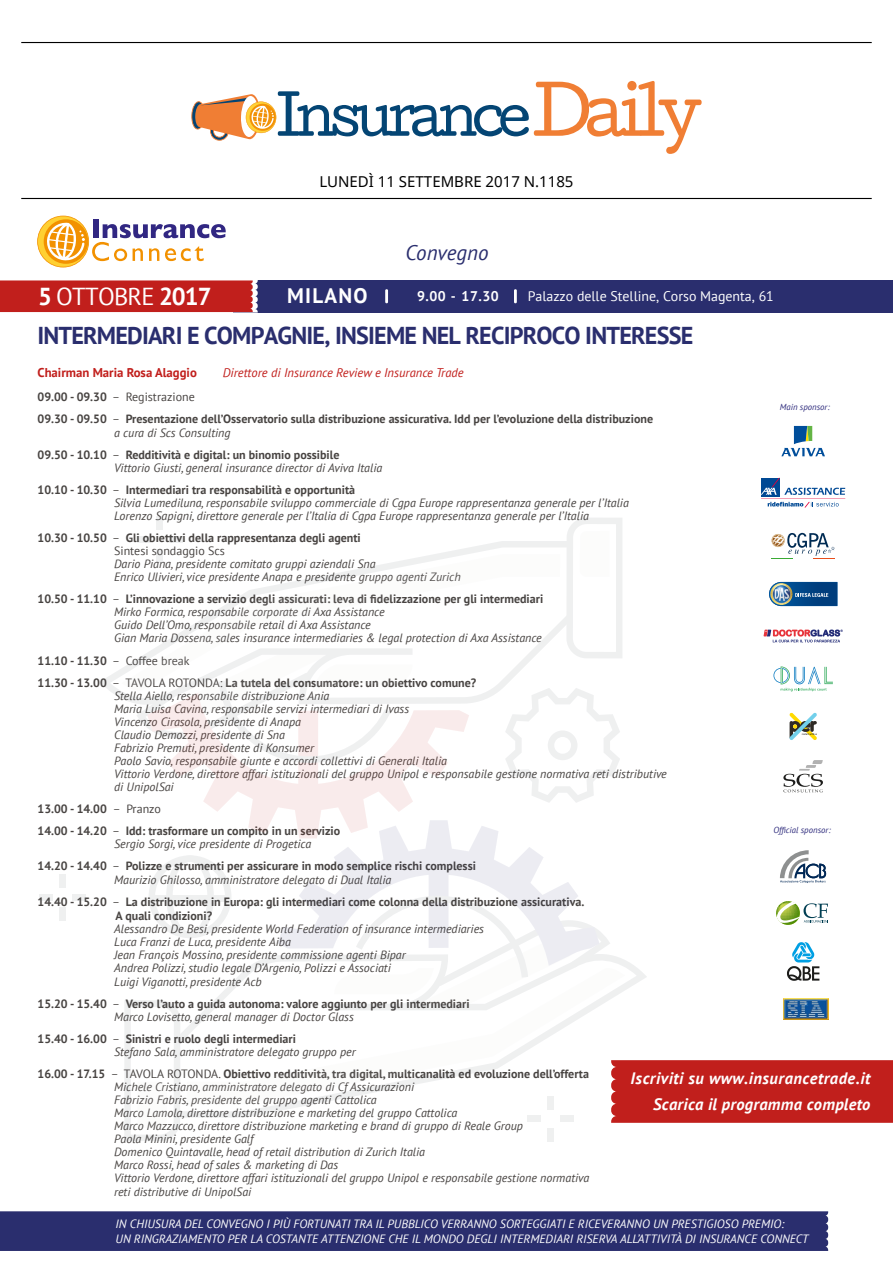
<style>
.page{position:relative;width:893px;height:1263px;background:#fff}
.page>*{position:absolute;margin:0;border:0;box-sizing:border-box;transform-origin:0 0}
.t1{font:700 24.45px "PT Sans";letter-spacing:-.035em;color:#2a2e6e}
.t2{font:24.45px "PT Sans";letter-spacing:-.03em;color:#fff}
.t3{font:italic 21px "PT Sans";color:#2a2e6e}
.t4{font:700 21px "PT Sans";letter-spacing:.06em;color:#fff}
.t5{font:italic 700 16.5px "PT Sans";letter-spacing:.03em;color:#fff}
.t6{font:15px "Noto Sans";color:#000}
.t7{font:13.95px "PT Sans";color:#fff}
.t8{font:700 13.95px "PT Sans";color:#fff}
.t9{font:700 12.75px "PT Sans";color:#c11f1c}
.t10{font:italic 12.6px "PT Sans";color:#c11f1c}
.t11{font:italic 12px/13px "PT Sans";color:#484442}
.t12{font:700 12px/22px "PT Sans";color:#484442}
.t13{font:italic 12px/15px "PT Sans";color:#fff}
.t14{font:italic 8.7px "PT Sans";color:#2f2c7d}
.s1{font-weight:700}
.s2{font-weight:400}
.s3{font-weight:400;font-style:italic}
.s4{font-weight:700;font-style:normal}
.s5{font-style:normal}
</style>
<div class="page">
<hr style="left:21px;top:42px;width:851px;height:1px;background:#000">
<hr style="left:21px;top:198px;width:851px;height:1px;background:#000">
<svg style="left:191px;top:81px;width:511px;height:73px"></svg>
<div style="left:611px;top:1060px;width:282px;height:63px;background:#c11f1c"></div>
<div style="left:0;top:1211px;width:828px;height:40px;background:#2a2e6e"></div>
<svg style="left:100px;top:541px;width:466px;height:162px"></svg>
<svg style="left:566px;top:518px;width:56px;height:140px"></svg>
<svg style="left:122px;top:554px;width:438px;height:137px"></svg>
<div style="left:547px;top:1129px;width:7px;height:13px;background:#eff0f0"></div>
<div style="left:560px;top:1116px;width:13px;height:6px;background:#eff0f0"></div>
<div style="left:528px;top:1116px;width:13px;height:6px;background:#eff0f0"></div>
<div style="left:157px;top:517px;width:6px;height:13px;background:#eff0f0"></div>
<div style="left:157px;top:549px;width:6px;height:13px;background:#eff0f0"></div>
<div style="left:170px;top:536px;width:13px;height:7px;background:#eff0f0"></div>
<div style="left:137px;top:536px;width:13px;height:7px;background:#eff0f0"></div>
<div style="left:59px;top:875px;width:7px;height:13px;background:#eff0f0"></div>
<div style="left:59px;top:907px;width:7px;height:13px;background:#eff0f0"></div>
<div style="left:72px;top:894px;width:13px;height:7px;background:#eff0f0"></div>
<div style="left:40px;top:894px;width:13px;height:7px;background:#eff0f0"></div>
<svg style="left:169px;top:693px;width:300px;height:140px"></svg>
<svg style="left:136px;top:651px;width:277px;height:112px"></svg>
<svg style="left:180px;top:955px;width:467px;height:163px"></svg>
<svg style="left:124px;top:1000px;width:56px;height:141px"></svg>
<svg style="left:187px;top:968px;width:438px;height:137px"></svg>
<svg style="left:278px;top:820px;width:291px;height:146px"></svg>
<svg style="left:334px;top:883px;width:276px;height:124px"></svg>
<div style="left:547px;top:1096px;width:7px;height:13px;background:#eff0f0"></div>
<svg style="left:149px;top:855px;width:82px;height:83px"></svg>
<div style="left:153px;top:895px;width:75px;height:6px;background:#eff0f0"></div>
<svg style="left:505px;top:688px;width:115px;height:115px"></svg>
<div style="left:233px;top:280px;width:660px;height:32px;background:#2a2e6e"></div>
<svg style="left:0;top:280px;width:258px;height:33px;background:#c42c29"></svg>
<hr style="left:385px;top:289px;width:3px;height:14px;background:#fff">
<hr style="left:514px;top:289px;width:3px;height:14px;background:#fff">
<svg style="left:773px;top:666px;width:60px;height:25px"></svg>
<svg style="left:764px;top:629px;width:79px;height:13px"></svg>
<div style="left:761px;top:478px;width:19px;height:19px;background:#004994"></div>
<svg style="left:768px;top:502px;width:71px;height:5px"></svg>
<hr style="left:761px;top:498px;width:84px;height:1px;background:#e4003a">
<svg style="left:761px;top:478px;width:84px;height:17px"></svg>
<svg style="left:789px;top:713px;width:28px;height:27px"></svg>
<svg style="left:781px;top:426px;width:44px;height:30px"></svg>
<svg style="left:783px;top:760px;width:40px;height:32px"></svg>
<svg style="left:769px;top:582px;width:68px;height:24px;background:#386a95"></svg>
<svg style="left:771px;top:533px;width:64px;height:26px"></svg>
<svg style="left:780px;top:850px;width:46px;height:33px"></svg>
<img style="left:784px;top:999px;width:44px;height:21px">
<svg style="left:787px;top:942px;width:32px;height:39px"></svg>
<svg style="left:776px;top:901px;width:52px;height:24px"></svg>
<svg style="left:37px;top:216px;width:189px;height:51px"></svg>
<p class="t6" style="left:319px;top:171px;width:256px">LUNEDÌ 11 SETTEMBRE 2017 N.1185</p>
<h2 class="t3" style="left:406px;top:239px;width:84px">Convegno</h2>
<h1 class="t2" style="left:38px;top:281px;width:175px"><span class="s1">5</span> OTTOBRE <span class="s1">2017</span></h1>
<h2 class="t4" style="left:287px;top:282px;width:82px">MILANO</h2>
<p class="t8" style="left:417px;top:287px;width:83px">9.00 - 17.30</p>
<p class="t7" style="left:528px;top:287px;width:248px">Palazzo delle Stelline, Corso Magenta, 61</p>
<h1 class="t1" style="left:37px;top:319px;width:657px">INTERMEDIARI E COMPAGNIE, INSIEME NEL RECIPROCO INTERESSE</h1>
<p class="t9" style="left:38px;top:365px;width:161px">Chairman Maria Rosa Alaggio</p>
<p class="t10" style="left:223px;top:365px;width:242px">Direttore di Insurance Review e Insurance Trade</p>
<p class="t12" style="left:38px;top:386px;width:617px">09.00 - 09.30 <span class="s2">– Registrazione<br></span>09.30 - 09.50 <span class="s2">–</span> Presentazione dell’Osservatorio sulla distribuzione assicurativa. Idd per l’evoluzione della distribuzione</p>
<p class="t12" style="left:38px;top:421px;width:303px;text-indent:77px"><span class="s3">a cura di Scs Consulting<br></span>09.50 - 10.10 <span class="s2">–</span> Redditività e digital: un binomio possibile</p>
<p class="t11" style="left:38px;top:456px;width:346px;line-height:22px;text-indent:77px">Vittorio Giusti, general insurance director di Aviva Italia<br><span class="s4">10.10 - 10.30</span> <span class="s5">–</span> <span class="s4">Intermediari tra responsabilità e opportunità</span></p>
<p class="t11" style="left:114px;top:496px;width:516px">Silvia Lumediluna, responsabile sviluppo commerciale di Cgpa Europe rappresentanza generale per l’Italia<br>Lorenzo Sapigni, direttore generale per l’Italia di Cgpa Europe rappresentanza generale per l’Italia</p>
<p class="t12" style="left:114px;top:531px;width:248px;line-height:13px;text-indent:-77px">10.30 - 10.50 <span class="s2">–</span> Gli obiettivi della rappresentanza degli agenti<br><span class="s2">Sintesi sondaggio Scs</span></p>
<p class="t11" style="left:114px;top:557px;width:348px">Dario Piana, presidente comitato gruppi aziendali Sna<br>Enrico Ulivieri, vice presidente Anapa e presidente gruppo agenti Zurich</p>
<p class="t11" style="left:114px;top:592px;width:431px;text-indent:-77px"><span class="s4">10.50 - 11.10</span> <span class="s5">–</span> <span class="s4">L’innovazione a servizio degli assicurati: leva di fidelizzazione per gli intermediari </span>Mirko Formica, responsabile corporate di Axa Assistance<br>Guido Dell’Omo, responsabile retail di Axa Assistance<br>Gian Maria Dossena, sales insurance intermediaries &amp; legal protection di Axa Assistance</p>
<p class="t12" style="left:38px;top:649px;width:440px">11.10 - 11.30 <span class="s2">– Coffee break<br></span>11.30 - 13.00 <span class="s2">– TAVOLA ROTONDA:</span> La tutela del consumatore: un obiettivo comune?</p>
<p class="t11" style="left:114px;top:689px;width:554px">Stella Aiello, responsabile distribuzione Ania<br>Maria Luisa Cavina, responsabile servizi intermediari di Ivass<br>Vincenzo Cirasola, presidente di Anapa<br>Claudio Demozzi, presidente di Sna<br>Fabrizio Premuti, presidente di Konsumer<br>Paolo Savio, responsabile giunte e accordi collettivi di Generali Italia<br>Vittorio Verdone, direttore affari istituzionali del gruppo Unipol e responsabile gestione normativa reti distributive di UnipolSai</p>
<p class="t12" style="left:38px;top:798px;width:304px">13.00 - 14.00 <span class="s2">– Pranzo<br></span>14.00 - 14.20 <span class="s2">–</span> Idd: trasformare un compito in un servizio</p>
<p class="t12" style="left:38px;top:833px;width:440px;text-indent:77px"><span class="s3">Sergio Sorgi, vice presidente di Progetica<br></span>14.20 - 14.40 <span class="s2">–</span> Polizze e strumenti per assicurare in modo semplice rischi complessi</p>
<p class="t12" style="left:38px;top:868px;width:548px;text-indent:77px"><span class="s3">Maurizio Ghilosso, amministratore delegato di Dual Italia<br></span>14.40 - 15.20 <span class="s2">–</span> La distribuzione in Europa: gli intermediari come colonna della distribuzione assicurativa.</p>
<p class="t12" style="left:116px;top:905px;width:98px">A quali condizioni?</p>
<p class="t11" style="left:114px;top:922px;width:371px">Alessandro De Besi, presidente World Federation of insurance intermediaries Luca Franzi de Luca, presidente Aiba<br>Jean François Mossino, presidente commissione agenti Bipar<br>Andrea Polizzi, studio legale D’Argenio, Polizzi e Associati<br>Luigi Viganotti, presidente Acb</p>
<p class="t12" style="left:114px;top:997px;width:357px;line-height:13px;text-indent:-77px">15.20 - 15.40 <span class="s2">–</span> Verso l’auto a guida autonoma: valore aggiunto per gli intermediari<br><span class="s3">Marco Lovisetto, general manager di Doctor Glass</span></p>
<p class="t11" style="left:114px;top:1032px;width:243px;text-indent:-77px"><span class="s4">15.40 - 16.00</span> <span class="s5">–</span> <span class="s4">Sinistri e ruolo degli intermediari<br></span>Stefano Sala, amministratore delegato gruppo per</p>
<p class="t11" style="left:114px;top:1067px;width:477px;text-indent:-77px"><span class="s4">16.00 - 17.15</span> <span class="s5">– TAVOLA ROTONDA.</span> <span class="s4">Obiettivo redditività, tra digital, multicanalità ed evoluzione dell’offerta </span>Michele Cristiano, amministratore delegato di Cf Assicurazioni<br>Fabrizio Fabris, presidente del gruppo agenti Cattolica<br>Marco Lamola, direttore distribuzione e marketing del gruppo Cattolica<br>Marco Mazzucco, direttore distribuzione marketing e brand di gruppo di Reale Group<br>Paola Minini, presidente Galf<br>Domenico Quintavalle, head of retail distribution di Zurich Italia<br>Marco Rossi, head of sales &amp; marketing di Das<br>Vittorio Verdone, direttore affari istituzionali del gruppo Unipol e responsabile gestione normativa reti distributive di UnipolSai</p>
<p class="t13" style="left:116px;top:1216px;width:694px">IN CHIUSURA DEL CONVEGNO I PIÙ FORTUNATI TRA IL PUBBLICO VERRANNO SORTEGGIATI E RICEVERANNO UN PRESTIGIOSO PREMIO:<br>UN RINGRAZIAMENTO PER LA COSTANTE ATTENZIONE CHE IL MONDO DEGLI INTERMEDIARI RISERVA ALL’ATTIVITÀ DI INSURANCE CONNECT</p>
<p class="t14" style="left:780px;top:401px;width:51px">Main sponsor:</p>
<p class="t14" style="left:773px;top:824px;width:59px">Official sponsor:</p>
<h3 class="t5" style="left:631px;top:1068px;width:241px">Iscriviti su www.insurancetrade.it</h3>
<h3 class="t5" style="left:653px;top:1094px;width:219px">Scarica il programma completo</h3>
</div>
